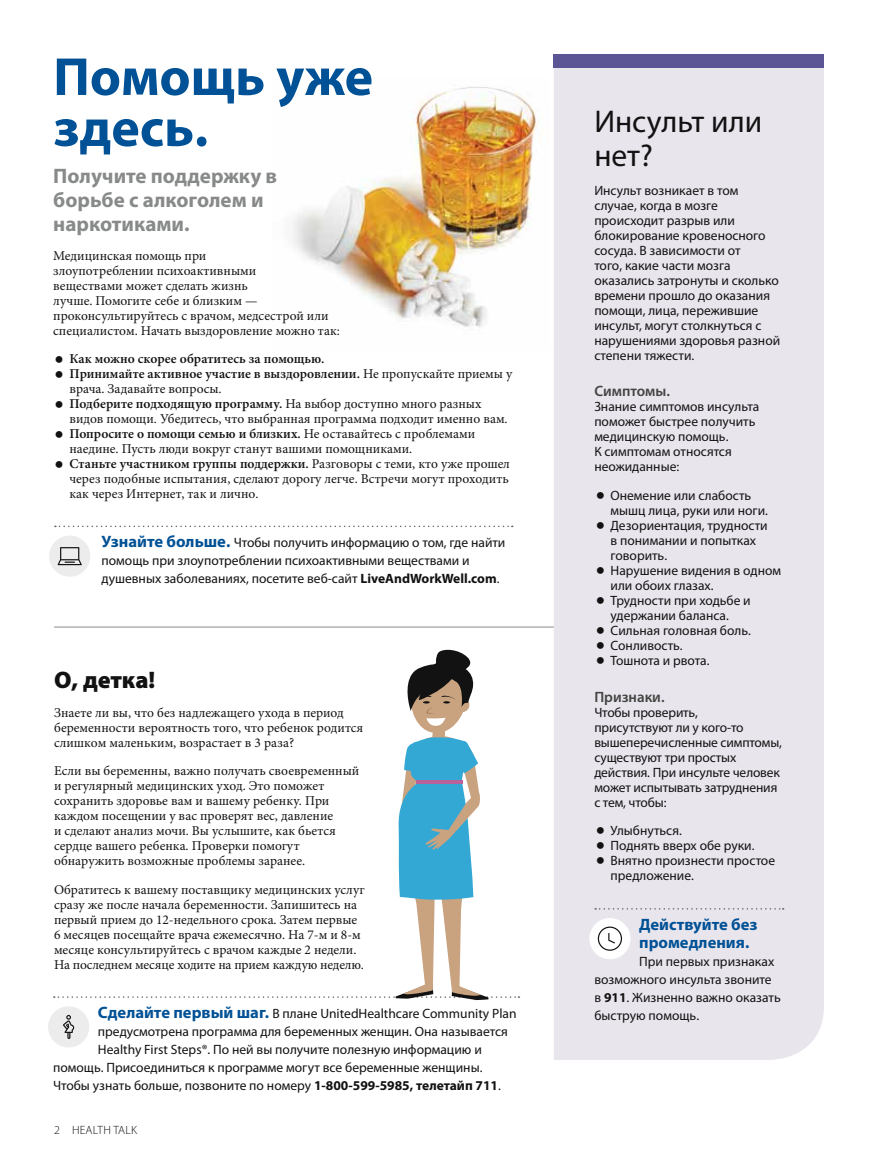
<style>
.page{position:relative;width:878px;height:1161px;background:#fff}
.page>*{position:absolute;margin:0;border:0;box-sizing:border-box;transform-origin:0 0}
.t1{font:700 54px/51px "Myriad Pro";color:#005195}
.t2{font:31.5px/34.5px "Myriad Pro";color:#121212}
.t3{font:900 24px "Myriad Pro";letter-spacing:-.005em;color:#121212}
.t4{font:700 21px/24px "Myriad Pro";color:#888a8a}
.t5{font:700 16.5px/18px "Myriad Pro";color:#005195}
.t6{font:600 15px "Myriad Pro";color:#424441}
.t7{font:13.5px/15px "Minion Pro";color:#121212}
.t8{font:13.5px/15px "Myriad Pro";color:#121212}
.t9{font:300 12px "Myriad Pro";letter-spacing:.02em;color:#121212}
.s1{font-weight:600}
.s2{font-weight:700;font-size:16.5px;color:#005195}
.s3{font-weight:700}
</style>
<div class="page">
<img style="left:292px;top:87px;width:246px;height:240px">
<div style="left:554px;top:68px;width:270px;height:992px;background:#e9e5ed"></div>
<div style="left:554px;top:54px;width:270px;height:14px;background:#5b5595"></div>
<svg style="left:55px;top:526px;width:457px;height:1px"></svg>
<div style="left:49px;top:536px;width:41px;height:41px;background:#ebeceb;border-radius:50%"></div>
<svg style="left:58px;top:547px;width:24px;height:18px"></svg>
<svg style="left:595px;top:908px;width:188px;height:2px"></svg>
<div style="left:589px;top:918px;width:41px;height:41px;background:#fff;border-radius:50%"></div>
<svg style="left:597px;top:927px;width:25px;height:24px"></svg>
<div style="left:48px;top:1006px;width:41px;height:42px;background:#ebeceb;border-radius:50%"></div>
<svg style="left:63px;top:1015px;width:11px;height:24px"></svg>
<hr style="left:54px;top:627px;width:500px;height:1px;background:#888a8a">
<svg style="left:54px;top:649px;width:465px;height:351px"></svg>
<h1 class="t1" style="left:53px;top:50px;width:321px">Помощь уже здесь.</h1>
<h3 class="t4" style="left:53px;top:164px;width:225px">Получите поддержку в борьбе с алкоголем и наркотиками.</h3>
<p class="t7" style="left:53px;top:248px;width:288px">Медицинская помощь при<br>злоупотреблении психоактивными<br>веществами может сделать жизнь<br>лучше. Помогите себе и близким — проконсультируйтесь с врачом, медсестрой или специалистом. Начать выздоровление можно так:</p>
<p class="t7" style="left:69px;top:352px;width:444px"><span class="s1">Как можно скорее обратитесь за помощью.<br>Принимайте активное участие в выздоровлении.</span> Не пропускайте приемы у врача. Задавайте вопросы.<br><span class="s1">Подберите подходящую программу.</span> На выбор доступно много разных видов помощи. Убедитесь, что выбранная программа подходит именно вам.<br><span class="s1">Попросите о помощи семью и близких.</span> Не оставайтесь с проблемами наедине. Пусть люди вокруг станут вашими помощниками.<br><span class="s1">Станьте участником группы поддержки.</span> Разговоры с теми, кто уже прошел через подобные испытания, сделают дорогу легче. Встречи могут проходить как через Интернет, так и лично.</p>
<p class="t8" style="left:101px;top:534px;width:405px;line-height:18px"><span class="s2">Узнайте больше.</span> Чтобы получить информацию о том, где найти помощь при злоупотреблении психоактивными веществами и душевных заболеваниях, посетите веб-сайт <span class="s3">LiveAndWorkWell.com</span>.</p>
<h3 class="t3" style="left:54px;top:664px;width:103px">О, детка!</h3>
<p class="t7" style="left:54px;top:705px;width:311px">Знаете ли вы, что без надлежащего ухода в период беременности вероятность того, что ребенок родится слишком маленьким, возрастает в 3 раза?</p>
<p class="t7" style="left:54px;top:764px;width:307px">Если вы беременны, важно получать своевременный и регулярный медицинских уход. Это поможет сохранить здоровье вам и вашему ребенку. При каждом посещении у вас проверят вес, давление<br>и сделают анализ мочи. Вы услышите, как бьется сердце вашего ребенка. Проверки помогут обнаружить возможные проблемы заранее.</p>
<p class="t7" style="left:54px;top:882px;width:312px">Обратитесь к вашему поставщику медицинских услуг сразу же после начала беременности. Запишитесь на первый прием до 12-недельного срока. Затем первые 6 месяцев посещайте врача ежемесячно. На 7-м и 8-м месяце консультируйтесь с врачом каждые 2 недели.<br>На последнем месяце ходите на прием каждую неделю.</p>
<h2 class="t2" style="left:594px;top:103px;width:169px">Инсульт или нет?</h2>
<p class="t8" style="left:594px;top:182px;width:187px">Инсульт возникает в том случае, когда в мозге происходит разрыв или блокирование кровеносного сосуда. В зависимости от<br>того, какие части мозга оказались затронуты и сколько времени прошло до оказания помощи, лица, пережившие инсульт, могут столкнуться с нарушениями здоровья разной степени тяжести.</p>
<p class="t6" style="left:594px;top:382px;width:77px">Симптомы.</p>
<p class="t8" style="left:594px;top:399px;width:166px">Знание симптомов инсульта поможет быстрее получить медицинскую помощь.<br>К симптомам относятся неожиданные:</p>
<p class="t8" style="left:610px;top:488px;width:172px">Онемение или слабость мышц лица, руки или ноги.<br>Дезориентация, трудности<br>в понимании и попытках говорить.<br>Нарушение видения в одном или обоих глазах.<br>Трудности при ходьбе и удержании баланса.<br>Сильная головная боль.<br>Сонливость.<br>Тошнота и рвота.</p>
<p class="t6" style="left:594px;top:687px;width:72px">Признаки.</p>
<p class="t8" style="left:594px;top:704px;width:189px">Чтобы проверить,<br>присутствуют ли у кого-то вышеперечисленные симптомы, существуют три простых действия. При инсульте человек может испытывать затруднения с тем, чтобы:</p>
<p class="t8" style="left:610px;top:823px;width:166px">Улыбнуться.<br>Поднять вверх обе руки.<br>Внятно произнести простое предложение.</p>
<p class="t5" style="left:639px;top:915px;width:120px">Действуйте без промедления.</p>
<p class="t8" style="left:594px;top:952px;width:188px;line-height:18px;text-indent:45px">При первых признаках возможного инсульта звоните в <span class="s3">911</span>. Жизненно важно оказать</p>
<p class="t8" style="left:98px;top:1006px;width:420px"><span class="s2">Сделайте первый шаг.</span> В плане UnitedHealthcare Community Plan</p>
<p class="t8" style="left:594px;top:1008px;width:106px">быструю помощь.</p>
<p class="t8" style="left:98px;top:1024px;width:411px">предусмотрена программа для беременных женщин. Она называется</p>
<p class="t8" style="left:98px;top:1042px;width:385px">Healthy First Steps®. По ней вы получите полезную информацию и</p>
<p class="t8" style="left:53px;top:1060px;width:431px">помощь. Присоединиться к программе могут все беременные женщины.</p>
<p class="t8" style="left:53px;top:1078px;width:449px">Чтобы узнать больше, позвоните по номеру <span class="s3">1-800-599-5985, телетайп 711</span>.</p>
<p class="t9" style="left:54px;top:1123px;width:85px">2 HEALTH TALK</p>
</div>
